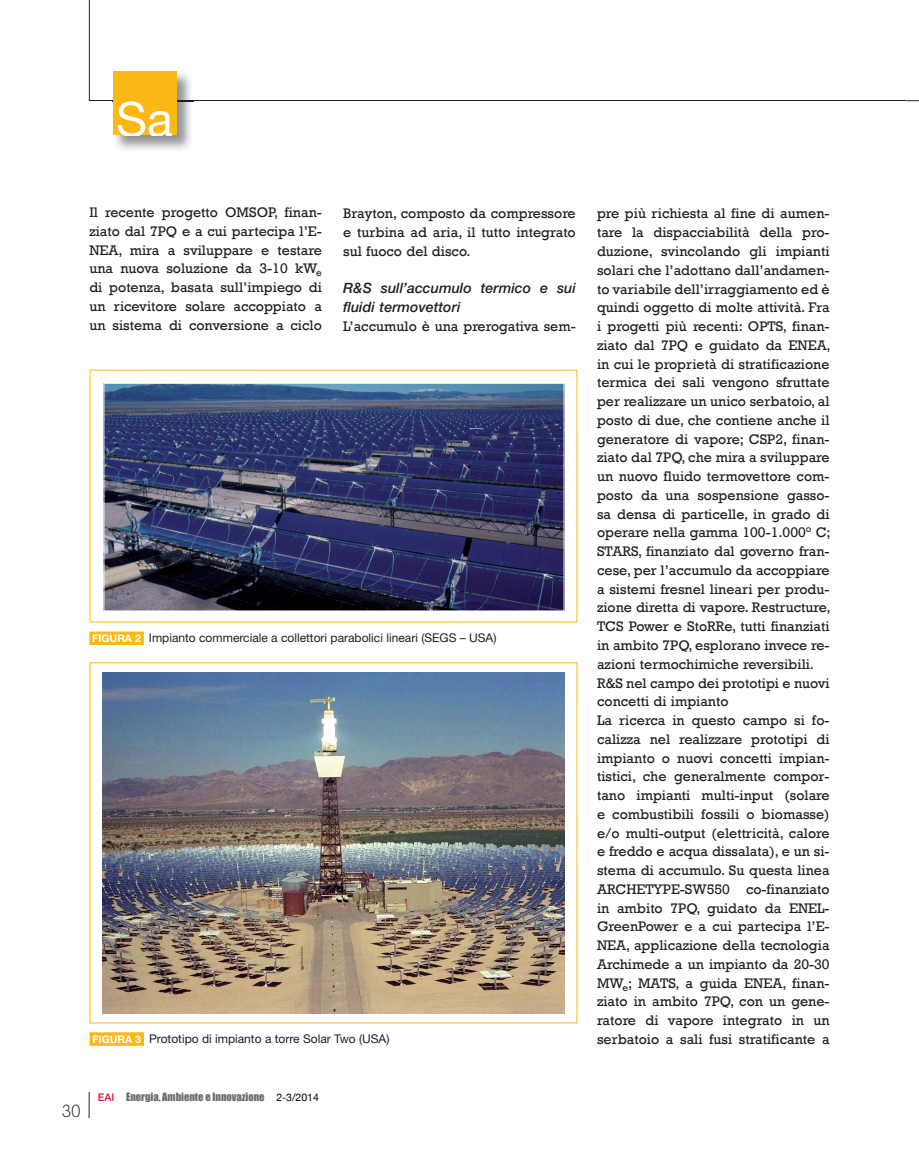
<style>
.page{position:relative;width:919px;height:1153px;background:#fff}
.page>*{position:absolute;margin:0;border:0;box-sizing:border-box;transform-origin:0 0}
.t1{font:300 18px "Rockwell";color:#231f20}
.t2{font:14.25px/18.8px "Rockwell";color:#231f20;text-align:justify}
.t3{font:italic 500 14.25px/18.8px "Helvetica Neue";color:#231f20}
.t4{font:12px "Helvetica Neue";color:#231f20}
.t5{font:10.5px "Impact";color:#6c6d70}
.s1{font-weight:700;font-size:10.5px;color:#fff}
.s2{font-family:"Helvetica Neue";font-weight:500;color:#d7162e}
.s3{font-family:"Helvetica Neue";color:#000002}
</style>
<div class="page">
<hr style="left:89px;top:0;width:1px;height:101px;background:#231f20">
<svg style="left:906px;top:100px;width:12px;height:1px"></svg>
<hr style="left:89px;top:100px;width:817px;height:1px;background:#231f20">
<svg style="left:89px;top:1092px;width:1px;height:25px"></svg>
<img style="left:115px;top:71px;width:78px;height:79px">
<img style="left:176px;top:100px;width:17px;height:1px">
<div style="left:113px;top:71px;width:63px;height:64px;background:#fcb814"></div>
<svg style="left:118px;top:101px;width:54px;height:34px"></svg>
<img style="left:102px;top:672px;width:462px;height:341px">
<div style="left:89px;top:1032px;width:55px;height:13px;background:#fcb814"></div>
<img style="left:105px;top:385px;width:457px;height:224px">
<div style="left:103px;top:383px;width:461px;height:228px;border:1px solid #fff"></div>
<div style="left:89px;top:631px;width:55px;height:14px;background:#fcb814"></div>
<p class="t2" style="left:89px;top:203px;width:234px">Il recente progetto OMSOP, finan&shy;ziato dal 7PQ e a cui partecipa l’E-NEA, mira a sviluppare e testare una nuova soluzione da 3-10 kW<sub>e </sub>di potenza, basata sull’impiego di un ricevitore solare accoppiato a un sistema di conversione a ciclo</p>
<p class="t2" style="left:343px;top:204px;width:234px">Brayton, composto da compressore e turbina ad aria, il tutto integrato sul fuoco del disco.</p>
<p class="t3" style="left:343px;top:280px;width:234px">R&amp;S sull’accumulo termico e sui fluidi termovettori</p>
<p class="t2" style="left:343px;top:316px;width:234px">L’accumulo è una prerogativa sem-</p>
<p class="t4" style="left:92px;top:633px;width:405px"><span class="s1">FIGURA 2</span> Impianto commerciale a collettori parabolici lineari (SEGS – USA)</p>
<p class="t2" style="left:597px;top:204px;width:235px;text-align:left">pre più richiesta al fine di aumen&shy;tare la dispacciabilità della pro&shy;duzione, svincolando gli impianti solari che l’adottano dall’andamen&shy;to variabile dell’irraggiamento ed è quindi oggetto di molte attività. Fra i progetti più recenti: OPTS, finan&shy;ziato dal 7PQ e guidato da ENEA, in cui le proprietà di stratificazione termica dei sali vengono sfruttate per realizzare un unico serbatoio, al posto di due, che contiene anche il generatore di vapore; CSP2, finan&shy;ziato dal 7PQ, che mira a sviluppare un nuovo fluido termovettore com&shy;posto da una sospensione gasso&shy;sa densa di particelle, in grado di operare nella gamma 100-1.000° C; STARS, finanziato dal governo fran&shy;cese, per l’accumulo da accoppiare a sistemi fresnel lineari per produ&shy;zione diretta di vapore. Restructure, TCS Power e StoRRe, tutti finanziati in ambito 7PQ, esplorano invece re&shy;azioni termochimiche reversibili.<br>R&amp;S nel campo dei prototipi e nuovi concetti di impianto<br>La ricerca in questo campo si fo&shy;calizza nel realizzare prototipi di impianto o nuovi concetti impian&shy;tistici, che generalmente compor&shy;tano impianti multi-input (solare e combustibili fossili o biomasse) e/o multi-output (elettricità, calore e freddo e acqua dissalata), e un si&shy;stema di accumulo. Su questa linea ARCHETYPE-SW550 co-finanziato in ambito 7PQ, guidato da ENEL-GreenPower e a cui partecipa l’E-NEA, applicazione della tecnologia Archimede a un impianto da 20-30<br>MW<sub>e</sub>; MATS, a guida ENEA, finan&shy;ziato in ambito 7PQ, con un gene&shy;ratore di vapore integrato in un</p>
<p class="t4" style="left:92px;top:1034px;width:298px"><span class="s1">FIGURA 3</span> Prototipo di impianto a torre Solar Two (USA)</p>
<p class="t2" style="left:597px;top:1029px;width:234px">serbatoio a sali fusi stratificante a</p>
<p class="t1" style="left:62px;top:1104px;width:21px">30</p>
<p class="t5" style="left:98px;top:1090px;width:223px"><span class="s2">EAI</span> Energia, Ambiente e Innovazione <span class="s3">2-3/2014</span></p>
</div>
